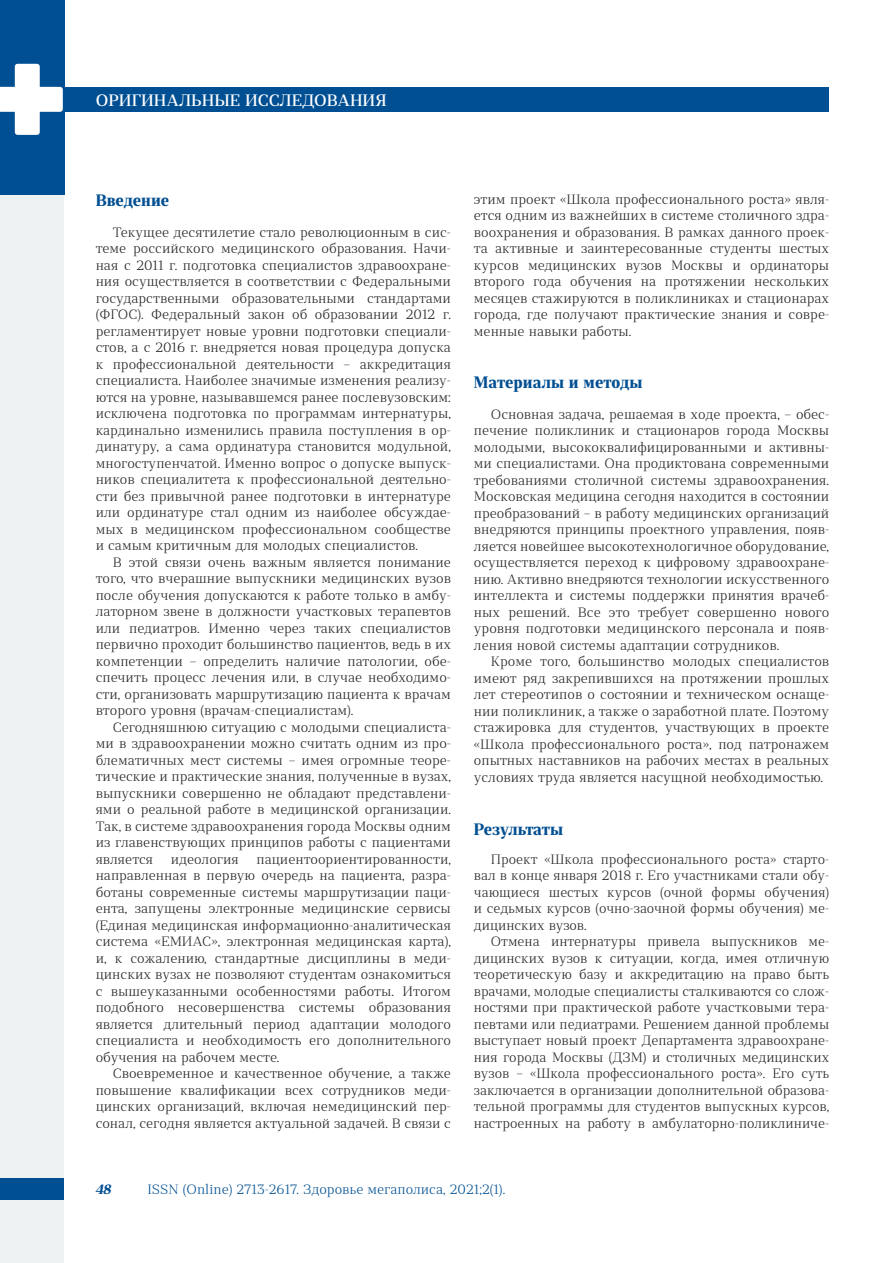
<style>
.page{position:relative;width:893px;height:1263px;background:#fff}
.page>*{position:absolute;margin:0;border:0;box-sizing:border-box;transform-origin:0 0}
.t1{font:500 16.5px "Rolleston Display";color:#fff}
.t2{font:700 16.5px "Rolleston Display";color:#004f92}
.t3{font:700 16.5px "Rolleston Display";letter-spacing:-.02em;color:#004f92}
.t4{font:300 13.5px/16.5px "Rolleston Display";color:#231f20;text-align:justify}
.t5{font:300 13.5px "Rolleston Display";color:#004f92}
.t6{font:italic 700 13.5px "Rolleston Display";color:#004f92}
</style>
<div class="page">
<div style="left:0;top:57px;width:64px;height:1206px;background:#eff2f3"></div>
<div style="left:0;top:0;width:64px;height:195px;background:#004f92"></div>
<div style="left:0;top:1179px;width:64px;height:21px;background:#004f92"></div>
<div style="left:64px;top:87px;width:765px;height:25px;background:#004f92"></div>
<svg style="left:0;top:64px;width:63px;height:71px"></svg>
<p class="t1" style="left:96px;top:90px;width:292px">ОРИГИНАЛЬНЫЕ ИССЛЕДОВАНИЯ</p>
<p class="t2" style="left:96px;top:190px;width:75px">Введение</p>
<p class="t4" style="left:96px;top:224px;width:357px;text-indent:17px">Текущее десятилетие стало революционным в сис&shy;теме российского медицинского образования. Начи&shy;ная с 2011 г. подготовка специалистов здравоохране&shy;ния осуществляется в соответствии с Федеральными государственными образовательными стандартами (ФГОС). Федеральный закон об образовании 2012 г. регламентирует новые уровни подготовки специали&shy;стов, а с 2016 г. внедряется новая процедура допуска к профессиональной деятельности – аккредитация специалиста. Наиболее значимые изменения реализу&shy;ются на уровне, называвшемся ранее послевузовским: исключена подготовка по программам интернатуры, кардинально изменились правила поступления в ор&shy;динатуру, а сама ординатура становится модульной, многоступенчатой. Именно вопрос о допуске выпуск&shy;ников специалитета к профессиональной деятельно&shy;сти без привычной ранее подготовки в интернатуре или ординатуре стал одним из наиболее обсуждае&shy;мых в медицинском профессиональном сообществе и самым критичным для молодых специалистов.</p>
<p class="t4" style="left:96px;top:554px;width:357px;text-indent:17px">В этой связи очень важным является понимание того, что вчерашние выпускники медицинских вузов после обучения допускаются к работе только в амбу&shy;латорном звене в должности участковых терапевтов или педиатров. Именно через таких специалистов первично проходит большинство пациентов, ведь в их компетенции – определить наличие патологии, обе&shy;спечить процесс лечения или, в случае необходимо&shy;сти, организовать маршрутизацию пациента к врачам второго уровня (врачам-специалистам).</p>
<p class="t4" style="left:96px;top:719px;width:357px;text-indent:17px">Сегодняшнюю ситуацию с молодыми специалиста&shy;ми в здравоохранении можно считать одним из про&shy;блематичных мест системы – имея огромные теоре&shy;тические и практические знания, полученные в вузах, выпускники совершенно не обладают представлени&shy;ями о реальной работе в медицинской организации.<br>Так, в системе здравоохранения города Москвы одним из главенствующих принципов работы с пациентами является</p>
<p class="t4" style="left:96px;top:851px;width:357px;text-indent:161px">пациентоориентированности, направленная в первую очередь на пациента, разра&shy;ботаны современные системы маршрутизации паци&shy;ента, запущены электронные медицинские сервисы (Единая медицинская информационно-аналитическая система «ЕМИАС», электронная медицинская карта), и, к сожалению, стандартные дисциплины в меди&shy;цинских вузах не позволяют студентам ознакомиться с вышеуказанными особенностями работы. Итогом подобного несовершенства системы образования является длительный период адаптации молодого специалиста и необходимость его дополнительного обучения на рабочем месте.</p>
<p class="t4" style="left:96px;top:1065px;width:357px;text-indent:17px">Своевременное и качественное обучение, а также повышение квалификации всех сотрудников меди&shy;цинских организаций, включая немедицинский пер&shy;сонал, сегодня является актуальной задачей. В связи с</p>
<p class="t4" style="left:171px;top:851px;width:70px">идеология</p>
<p class="t4" style="left:474px;top:191px;width:357px">этим проект «Школа профессионального роста» явля&shy;ется одним из важнейших в системе столичного здра&shy;воохранения и образования. В рамках данного проек&shy;та активные и заинтересованные студенты шестых курсов медицинских вузов Москвы и ординаторы второго года обучения на протяжении нескольких месяцев стажируются в поликлиниках и стационарах города, где получают практические знания и совре&shy;менные навыки работы.</p>
<p class="t2" style="left:474px;top:372px;width:170px">Материалы и методы</p>
<p class="t4" style="left:474px;top:406px;width:357px;text-indent:17px">Основная задача, решаемая в ходе проекта, – обес&shy;печение поликлиник и стационаров города Москвы молодыми, высококвалифицированными и активны&shy;ми специалистами. Она продиктована современными требованиями столичной системы здравоохранения.<br>Московская медицина сегодня находится в состоянии преобразований – в работу медицинских организаций внедряются принципы проектного управления, появ&shy;ляется новейшее высокотехнологичное оборудование, осуществляется переход к цифровому здравоохране&shy;нию. Активно внедряются технологии искусственного интеллекта и системы поддержки принятия врачеб&shy;ных решений. Все это требует совершенно нового уровня подготовки медицинского персонала и появ&shy;ления новой системы адаптации сотрудников.</p>
<p class="t4" style="left:474px;top:653px;width:357px;text-indent:17px">Кроме того, большинство молодых специалистов имеют ряд закрепившихся на протяжении прошлых лет стереотипов о состоянии и техническом оснаще&shy;нии поликлиник, а также о заработной плате. Поэтому стажировка для студентов, участвующих в проекте «Школа профессионального роста», под патронажем опытных наставников на рабочих местах в реальных условиях труда является насущной необходимостью.</p>
<p class="t3" style="left:474px;top:819px;width:91px">Результаты</p>
<p class="t4" style="left:474px;top:851px;width:357px;text-indent:17px">Проект «Школа профессионального роста» старто&shy;вал в конце января 2018 г. Его участниками стали обу&shy;чающиеся шестых курсов (очной формы обучения) и седьмых курсов (очно-заочной формы обучения) ме&shy;дицинских вузов.</p>
<p class="t4" style="left:474px;top:933px;width:357px;text-indent:17px">Отмена интернатуры привела выпускников ме&shy;дицинских вузов к ситуации, когда, имея отличную теоретическую базу и аккредитацию на право быть врачами, молодые специалисты сталкиваются со слож&shy;ностями при практической работе участковыми тера&shy;певтами или педиатрами. Решением данной проблемы выступает новый проект Департамента здравоохране&shy;ния города Москвы (ДЗМ) и столичных медицинских вузов – «Школа профессионального роста». Его суть заключается в организации дополнительной образова&shy;тельной программы для студентов выпускных курсов, настроенных на работу в амбулаторно-поликлиниче-</p>
<p class="t6" style="left:96px;top:1180px;width:17px">48</p>
<p class="t5" style="left:147px;top:1181px;width:359px">ISSN (Online) 2713-2617. Здоровье мегаполиса, 2021;2(1).</p>
</div>
